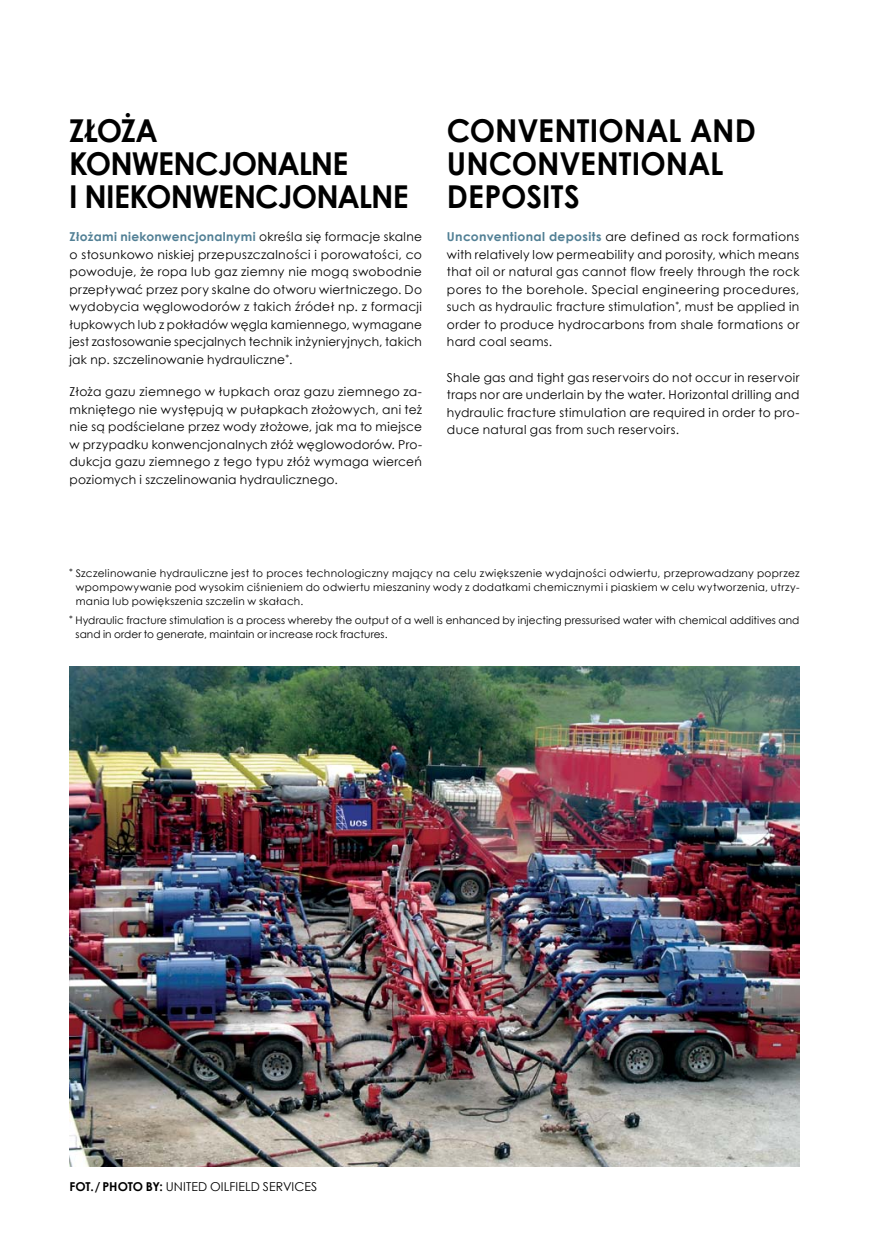
<style>
.page{position:relative;width:869px;height:1241px;background:#fff}
.page>*{position:absolute;margin:0;border:0;box-sizing:border-box;transform-origin:0 0}
.t1{font:700 31.5px/33.2px "Century Gothic";letter-spacing:-.03em;color:#000;scale:.96 1}
.t2{font:700 31.5px/33.2px "Century Gothic";letter-spacing:-.01em;color:#000;scale:.96 1}
.t3{font:12.25px/17.5px "Century Gothic";letter-spacing:.025em;color:#000;text-align:justify}
.t4{font:10.5px/14px "Century Gothic";letter-spacing:.01em;color:#000;text-align:justify}
.s1{font-weight:700;color:#528095}
.s2{font-weight:700}
</style>
<div class="page">
<img style="left:69px;top:666px;width:730px;height:500px">
<h1 class="t1" style="left:69px;top:112px;width:354px">ZŁOŻA<br>KONWENCJONALNE<br>I NIEKONWENCJONALNE</h1>
<h1 class="t2" style="left:446px;top:112px;width:323px">CONVENTIONAL AND<br>UNCONVENTIONAL<br>DEPOSITS</h1>
<p class="t3" style="left:69px;top:227px;width:354px"><span class="s1">Złożami niekonwencjonalnymi</span> określa się formacje skalne o stosunkowo niskiej przepuszczalności i porowatości, co powoduje, że ropa lub gaz ziemny nie mogą swobodnie przepływać przez pory skalne do otworu wiertniczego. Do wydobycia węglowodorów z takich źródeł np. z formacji łupkowych lub z pokładów węgla kamiennego, wymagane jest zastosowanie specjalnych technik inżynieryjnych, takich jak np. szczelinowanie hydrauliczne<sup>*</sup>.</p>
<p class="t3" style="left:69px;top:382px;width:354px">Złoża gazu ziemnego w łupkach oraz gazu ziemnego za&shy;mkniętego nie występują w pułapkach złożowych, ani też nie są podścielane przez wody złożowe, jak ma to miejsce w przypadku konwencjonalnych złóż węglowodorów. Pro&shy;dukcja gazu ziemnego z tego typu złóż wymaga wierceń poziomych i szczelinowania hydraulicznego.</p>
<p class="t3" style="left:446px;top:227px;width:354px"><span class="s1">Unconventional deposits</span> are defined as rock formations with relatively low permeability and porosity, which means that oil or natural gas cannot flow freely through the rock pores to the borehole. Special engineering procedures, such as hydraulic fracture stimulation<sup>*</sup>, must be applied in order to produce hydrocarbons from shale formations or hard coal seams.</p>
<p class="t3" style="left:446px;top:368px;width:354px">Shale gas and tight gas reservoirs do not occur in reservoir traps nor are underlain by the water. Horizontal drilling and hydraulic fracture stimulation are required in order to pro&shy;duce natural gas from such reservoirs.</p>
<p class="t4" style="left:76px;top:566px;width:725px;text-indent:-7px"><sup>*</sup> Szczelinowanie hydrauliczne jest to proces technologiczny mający na celu zwiększenie wydajności odwiertu, przeprowadzany poprzez wpompowywanie pod wysokim ciśnieniem do odwiertu mieszaniny wody z dodatkami chemicznymi i piaskiem w celu wytworzenia, utrzy&shy;mania lub powiększenia szczelin w skałach.</p>
<p class="t4" style="left:76px;top:613px;width:725px;text-indent:-6px"><sup>*</sup> Hydraulic fracture stimulation is a process whereby the output of a well is enhanced by injecting pressurised water with chemical additives and sand in order to generate, maintain or increase rock fractures.</p>
<p class="t3" style="left:69px;top:1177px;width:248px"><span class="s2">Fot./ PHOTO BY:</span> United Oi lfi eld Services</p>
</div>
